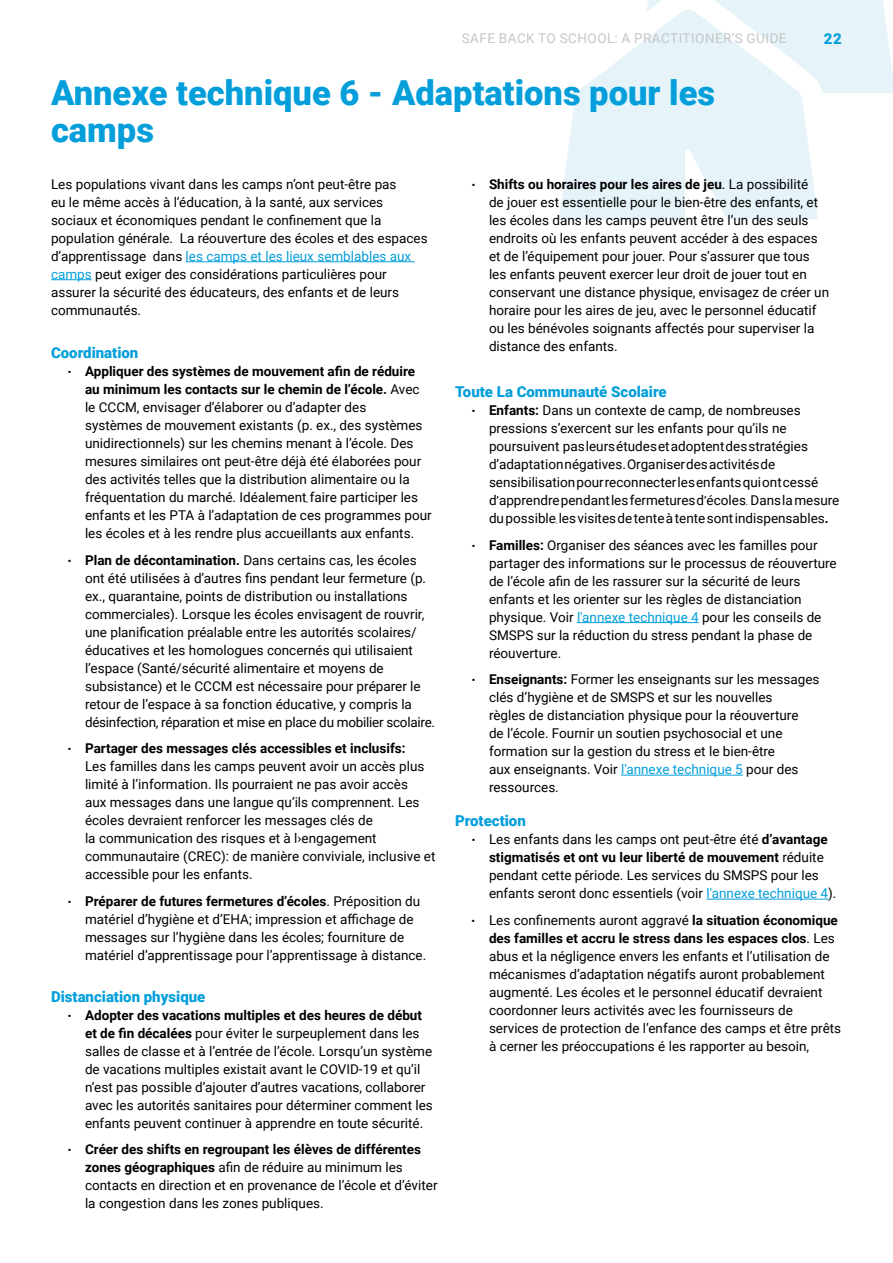
<style>
.page{position:relative;width:893px;height:1263px;background:#fff}
.page>*{position:absolute;margin:0;border:0;box-sizing:border-box;transform-origin:0 0}
.t1{font:900 34.5px/37.5px "Roboto";color:#049fdb}
.t2{font:900 15px "Roboto";color:#049fdb}
.t3{font:13.5px/18px "Roboto";color:#000}
.t4{font:13.5px "Roboto";letter-spacing:.035em;color:#c6c6c6}
.t5{font:6px "Roboto";color:#000}
.s1{color:#049fdb}
.s2{font-weight:700}
.s3{font-size:7.5px}
.s4{font-size:12px}
.s5{font-size:9px}
</style>
<div class="page">
<svg style="left:647px;top:0;width:246px;height:93px;background:#e9f5fa"></svg>
<svg style="left:559px;top:10px;width:259px;height:209px;fill:#e6f4fa"></svg>
<hr style="left:577px;top:622px;width:122px;height:1px;background:#049fdb">
<hr style="left:621px;top:775px;width:122px;height:1px;background:#049fdb">
<hr style="left:706px;top:899px;width:122px;height:1px;background:#049fdb">
<hr style="left:186px;top:261px;width:229px;height:1px;background:#049fdb">
<hr style="left:51px;top:279px;width:41px;height:1px;background:#049fdb">
<p class="t4" style="left:462px;top:29px;width:326px">SAFE BACK TO SCHOOL: A PRACTITIONER’S GUIDE</p>
<p class="t2" style="left:824px;top:28px;width:19px">22</p>
<h1 class="t1" style="left:51px;top:72px;width:666px">Annexe technique 6 - Adaptations pour les camps</h1>
<p class="t3" style="left:51px;top:174px;width:378px">Les populations vivant dans les camps n’ont peut-être pas<br>eu le même accès à l’éducation, à la santé, aux services sociaux et économiques pendant le confinement que la population générale. La réouverture des écoles et des espaces d’apprentissage dans <span class="s1">les camps et les lieux semblables aux camps</span> peut exiger des considérations particulières pour assurer la sécurité des éducateurs, des enfants et de leurs communautés.</p>
<p class="t2" style="left:51px;top:342px;width:89px">Coordination</p>
<p class="t3" style="left:85px;top:362px;width:348px;text-indent:-17px"><sup>.</sup> <span class="s2">Appliquer des systèmes de mouvement afin de réduire au minimum les contacts sur le chemin de l’école.</span> Avec le CCCM, envisager d’élaborer ou d’adapter des<br>systèmes de mouvement existants (p. ex., des systèmes unidirectionnels) sur les chemins menant à l’école. Des mesures similaires ont peut-être déjà été élaborées pour des activités telles que la distribution alimentaire ou la fréquentation du marché. Idéalement<span class="s3">,</span> faire participer les enfants et les PTA à l’adaptation de ces programmes pour les écoles et à les rendre plus accueillants aux enfants.</p>
<p class="t3" style="left:85px;top:550px;width:352px;text-indent:-17px"><sup>.</sup> <span class="s2">Plan de décontamination.</span> Dans certains cas, les écoles ont été utilisées à d’autres fins pendant leur fermeture (p. ex., quarantaine, points de distribution ou installations commerciales). Lorsque les écoles envisagent de rouvrir, une planification préalable entre les autorités scolaires/ éducatives et les homologues concernés qui utilisaient l’espace (Santé/sécurité alimentaire et moyens de subsistance) et le CCCM est nécessaire pour préparer le retour de l’espace à sa fonction éducative, y compris la désinfection, réparation et mise en place du mobilier scolaire.</p>
<p class="t3" style="left:85px;top:739px;width:352px;text-indent:-17px"><sup>.</sup> <span class="s2">Partager des messages clés accessibles et inclusifs:<br></span>Les familles dans les camps peuvent avoir un accès plus limité à l’information. Ils pourraient ne pas avoir accès<br>aux messages dans une langue qu’ils comprennent. Les écoles devraient renforcer les messages clés de<br>la communication des risques et à l›engagement communautaire (CREC): de manière conviviale, inclusive et accessible pour les enfants.</p>
<p class="t3" style="left:85px;top:891px;width:343px;text-indent:-17px"><sup>.</sup> <span class="s2">Préparer de futures fermetures d’écoles</span>. Préposition du matériel d’hygiène et d’EHA; impression et affichage de messages sur l’hygiène dans les écoles; fourniture de matériel d’apprentissage pour l’apprentissage à distance.</p>
<p class="t2" style="left:51px;top:986px;width:156px">Distanciation physique</p>
<p class="t3" style="left:85px;top:1005px;width:349px;text-indent:-17px"><sup>.</sup> <span class="s2">Adopter des vacations multiples et des heures de début et de fin décalées</span> pour éviter le surpeuplement dans les salles de classe et à l’entrée de l’école. Lorsqu’un système de vacations multiples existait avant le COVID-19 et qu’il n’est pas possible d’ajouter d’autres vacations, collaborer avec les autorités sanitaires pour déterminer comment les enfants peuvent continuer à apprendre en toute sécurité.</p>
<p class="t3" style="left:85px;top:1140px;width:354px;text-indent:-17px"><sup>.</sup> <span class="s2">Créer des shifts en regroupant les élèves de différentes zones géographiques</span> afin de réduire au minimum les contacts en direction et en provenance de l’école et d’éviter la congestion dans les zones publiques.</p>
<p class="t3" style="left:489px;top:174px;width:342px;text-indent:-17px"><sup>.</sup> <span class="s2">Shifts ou horaires pour les aires de jeu</span>. La possibilité<br>de jouer est essentielle pour le bien-être des enfants, et les écoles dans les camps peuvent être l’un des seuls endroits où les enfants peuvent accéder à des espaces et de l’équipement pour jouer. Pour s’assurer que tous les enfants peuvent exercer leur droit de jouer tout en conservant une distance physique, envisagez de créer un horaire pour les aires de jeu, avec le personnel éducatif ou les bénévoles soignants affectés pour superviser la distance des enfants.</p>
<p class="t2" style="left:455px;top:381px;width:213px">Toute La Communauté Scolaire</p>
<p class="t3" style="left:489px;top:401px;width:352px;text-indent:-17px"><sup>.</sup> <span class="s2">Enfants:</span> Dans un contexte de camp, de nombreuses pressions s’exercent sur les enfants pour qu’ils ne poursuivent pasleursétudesetadoptentdesstratégies d’adaptationnégatives.Organiserdesactivitésde sensibilisationpourreconnecterlesenfantsquiontcessé d<span class="s4">’</span>apprendrependantlesfermeturesd<span class="s4">’</span>écoles<span class="s5">.</span> Danslamesure dupossible lesvisitesdetenteàtentesontindispensables<span class="s2">.</span></p>
<p class="t5" style="left:556px;top:517px;width:3px">,</p>
<p class="t3" style="left:489px;top:535px;width:349px;text-indent:-17px"><sup>.</sup> <span class="s2">Familles:</span> Organiser des séances avec les familles pour partager des informations sur le processus de réouverture de l’école afin de les rassurer sur la sécurité de leurs enfants et les orienter sur les règles de distanciation physique. Voir <span class="s1">l'annexe technique 4</span> pour les conseils de SMSPS sur la réduction du stress pendant la phase de réouverture.</p>
<p class="t3" style="left:489px;top:670px;width:332px;text-indent:-17px"><sup>.</sup> <span class="s2">Enseignants:</span> Former les enseignants sur les messages clés d’hygiène et de SMSPS et sur les nouvelles<br>règles de distanciation physique pour la réouverture<br>de l’école. Fournir un soutien psychosocial et une formation sur la gestion du stress et le bien-être<br>aux enseignants. Voir <span class="s1">l'annexe technique 5</span> pour des ressources.</p>
<p class="t2" style="left:455px;top:810px;width:72px">Protection</p>
<p class="t3" style="left:489px;top:830px;width:349px;text-indent:-17px"><sup>.</sup> Les enfants dans les camps ont peut-être été <span class="s2">d’avantage stigmatisés et ont vu leur liberté de mouvement</span> réduite pendant cette période. Les services du SMSPS pour les enfants seront donc essentiels (voir <span class="s1">l'annexe technique 4</span>).</p>
<p class="t3" style="left:489px;top:910px;width:354px;text-indent:-17px"><sup>.</sup> Les confinements auront aggravé <span class="s2">la situation économique des familles et accru le stress dans les espaces clos</span>. Les abus et la négligence envers les enfants et l’utilisation de mécanismes d’adaptation négatifs auront probablement augmenté. Les écoles et le personnel éducatif devraient coordonner leurs activités avec les fournisseurs de services de protection de l’enfance des camps et être prêts à cerner les préoccupations é les rapporter au besoin,</p>
</div>
